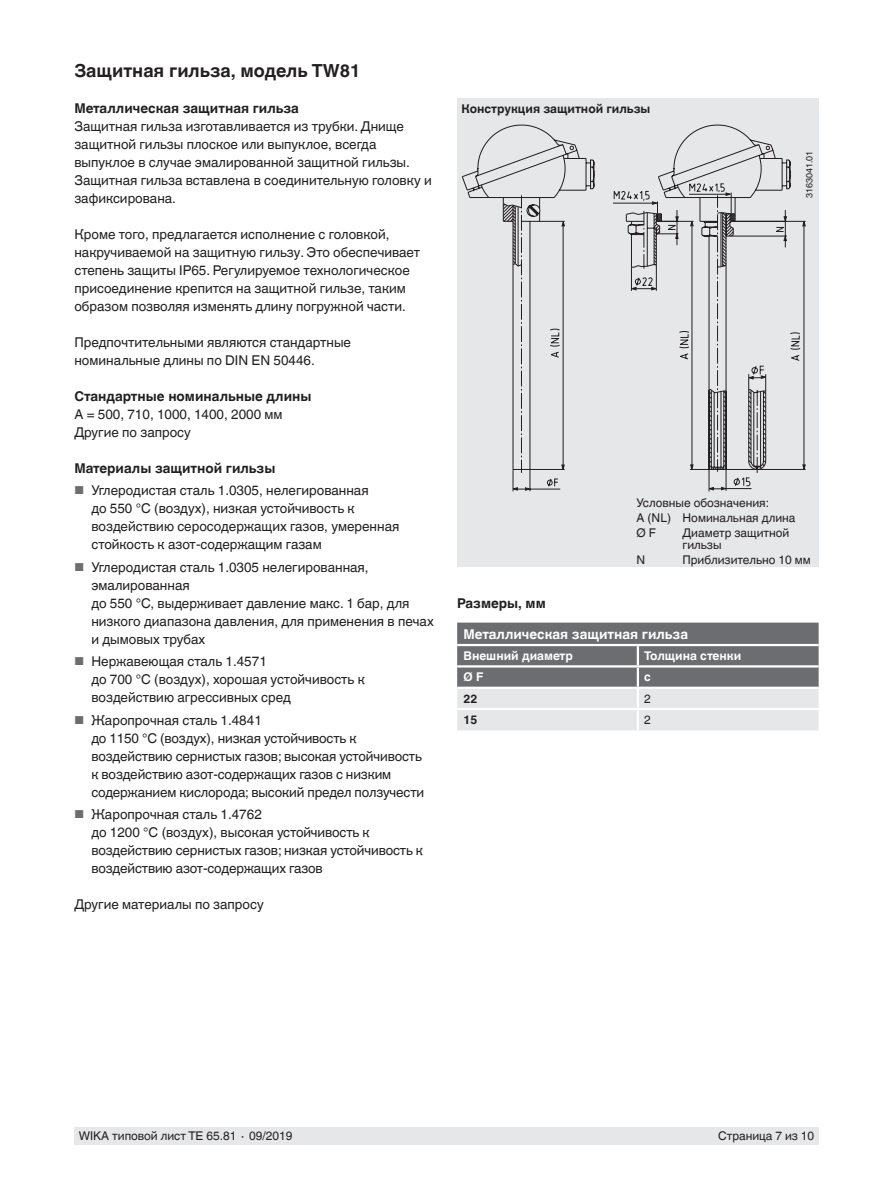
<style>
.page{position:relative;width:893px;height:1188px;background:#fff}
.page>*{position:absolute;margin:0;border:0;box-sizing:border-box;transform-origin:0 0}
.t1{font:700 18px "Helvetica World";color:#231f20}
.t2{font:13.5px/18px "Helvetica World";color:#231f20}
.t3{font:700 13.5px "Helvetica World";color:#231f20}
.t4{font:700 13.5px "Helvetica World";color:#fff}
.t5{font:12px/15px "Helvetica World";color:#231f20}
.t6{font:700 12px "Helvetica World";color:#fff}
.t7{font:700 12px "Helvetica World";color:#231f20}
.t8{font:9px "Helvetica World";color:#231f20}
.s1{font-size:11.55px;color:#6c6d70}
</style>
<div class="page">
<div style="left:74px;top:1128px;width:745px;height:17px;background:#e6e7e9"></div>
<div style="left:457px;top:99px;width:362px;height:468px;background:#e6e7e9"></div>
<svg style="left:457px;top:623px;width:362px;height:108px;background:#a2a3a5"></svg>
<hr style="left:457px;top:708px;width:181px;height:2px;background:#fff">
<hr style="left:638px;top:708px;width:181px;height:2px;background:#fff">
<hr style="left:637px;top:710px;width:2px;height:21px;background:#fff">
<hr style="left:457px;top:687px;width:181px;height:2px;background:#fff">
<hr style="left:638px;top:687px;width:181px;height:2px;background:#fff">
<svg style="left:512px;top:220px;width:294px;height:272px"></svg>
<svg style="left:462px;top:124px;width:329px;height:347px"></svg>
<svg style="left:512px;top:205px;width:215px;height:265px"></svg>
<svg style="left:561px;top:464px;width:4px;height:7px"></svg>
<svg style="left:525px;top:487px;width:7px;height:4px"></svg>
<svg style="left:512px;top:487px;width:6px;height:4px"></svg>
<svg style="left:651px;top:287px;width:7px;height:3px"></svg>
<svg style="left:630px;top:287px;width:7px;height:3px"></svg>
<svg style="left:652px;top:201px;width:7px;height:4px"></svg>
<svg style="left:675px;top:232px;width:4px;height:7px"></svg>
<svg style="left:675px;top:216px;width:4px;height:7px"></svg>
<svg style="left:725px;top:192px;width:7px;height:4px"></svg>
<svg style="left:783px;top:234px;width:4px;height:7px"></svg>
<svg style="left:783px;top:216px;width:4px;height:7px"></svg>
<svg style="left:802px;top:220px;width:4px;height:6px"></svg>
<svg style="left:761px;top:375px;width:6px;height:4px"></svg>
<svg style="left:747px;top:376px;width:7px;height:4px"></svg>
<svg style="left:721px;top:487px;width:7px;height:3px"></svg>
<svg style="left:707px;top:487px;width:7px;height:4px"></svg>
<svg style="left:690px;top:220px;width:4px;height:6px"></svg>
<svg style="left:690px;top:464px;width:4px;height:7px"></svg>
<svg style="left:802px;top:464px;width:4px;height:7px"></svg>
<h1 class="t1" style="left:74px;top:60px;width:288px">Защитная гильза, модель TW81</h1>
<p class="t3" style="left:74px;top:100px;width:226px">Металлическая защитная гильза</p>
<p class="t2" style="left:74px;top:117px;width:359px">Защитная гильза изготавливается из трубки. Днище защитной гильзы плоское или выпуклое, всегда выпуклое в случае эмалированной защитной гильзы.<br>Защитная гильза вставлена в соединительную головку и зафиксирована.</p>
<p class="t2" style="left:74px;top:225px;width:347px">Кроме того, предлагается исполнение с головкой, накручиваемой на защитную гильзу. Это обеспечивает степень защиты IP65. Регулируемое технологическое присоединение крепится на защитной гильзе, таким образом позволяя изменять длину погружной части.</p>
<p class="t2" style="left:74px;top:333px;width:278px">Предпочтительными являются стандартные номинальные длины по DIN EN 50446.</p>
<p class="t3" style="left:74px;top:388px;width:239px">Стандартные номинальные длины</p>
<p class="t2" style="left:74px;top:405px;width:210px">A = 500, 710, 1000, 1400, 2000 мм<br>Другие по запросу</p>
<p class="t3" style="left:74px;top:460px;width:202px">Материалы защитной гильзы</p>
<p class="t2" style="left:91px;top:482px;width:309px;text-indent:-17px"><span class="s1">■</span> Углеродистая сталь 1.0305, нелегированная<br>до 550 °C (воздух), низкая устойчивость к воздействию серосодержащих газов, умеренная стойкость к азот-содержащим газам</p>
<p class="t2" style="left:91px;top:558px;width:344px;text-indent:-17px"><span class="s1">■</span> Углеродистая сталь 1.0305 нелегированная, эмалированная<br>до 550 °C, выдерживает давление макс. 1 бар, для низкого диапазона давления, для применения в печах и дымовых трубах</p>
<p class="t2" style="left:91px;top:653px;width:275px;text-indent:-17px"><span class="s1">■</span> Нержавеющая сталь 1.4571<br>до 700 °C (воздух), хорошая устойчивость к воздействию агрессивных сред</p>
<p class="t2" style="left:91px;top:711px;width:334px;text-indent:-17px"><span class="s1">■</span> Жаропрочная сталь 1.4841<br>до 1150 °C (воздух), низкая устойчивость к воздействию сернистых газов; высокая устойчивость к воздействию азот-содержащих газов с низким содержанием кислорода; высокий предел ползучести</p>
<p class="t2" style="left:91px;top:806px;width:333px;text-indent:-17px"><span class="s1">■</span> Жаропрочная сталь 1.4762<br>до 1200 °C (воздух), высокая устойчивость к воздействию сернистых газов; низкая устойчивость к воздействию азот-содержащих газов</p>
<p class="t2" style="left:74px;top:896px;width:191px">Другие материалы по запросу</p>
<p class="t7" style="left:461px;top:102px;width:191px">Конструкция защитной гильзы</p>
<p class="t8" style="left:804px;top:198px;width:49px;rotate:-90deg">3163041.01</p>
<p class="t5" style="left:637px;top:495px;width:160px">Условные обозначения:<br>A (NL) Номинальная длина<br>Ø F</p>
<p class="t5" style="left:682px;top:527px;width:108px;line-height:12px">Диаметр защитной гильзы</p>
<p class="t3" style="left:457px;top:596px;width:90px">Размеры, мм</p>
<p class="t5" style="left:637px;top:552px;width:10px">N</p>
<p class="t5" style="left:682px;top:552px;width:130px">Приблизительно 10 мм</p>
<p class="t4" style="left:464px;top:626px;width:226px">Металлическая защитная гильза</p>
<p class="t6" style="left:464px;top:649px;width:111px">Внешний диаметр</p>
<p class="t6" style="left:644px;top:649px;width:99px">Толщина стенки</p>
<p class="t6" style="left:464px;top:670px;width:21px">Ø F</p>
<p class="t6" style="left:644px;top:670px;width:8px">c</p>
<p class="t7" style="left:464px;top:692px;width:15px">22</p>
<p class="t5" style="left:644px;top:691px;width:8px">2</p>
<p class="t7" style="left:464px;top:713px;width:15px">15</p>
<p class="t5" style="left:644px;top:713px;width:8px">2</p>
<p class="t5" style="left:79px;top:1129px;width:215px">WIKA типовой лист TE 65.81 ∙ 09/2019</p>
<p class="t5" style="left:718px;top:1129px;width:98px">Страница 7 из 10</p>
</div>
